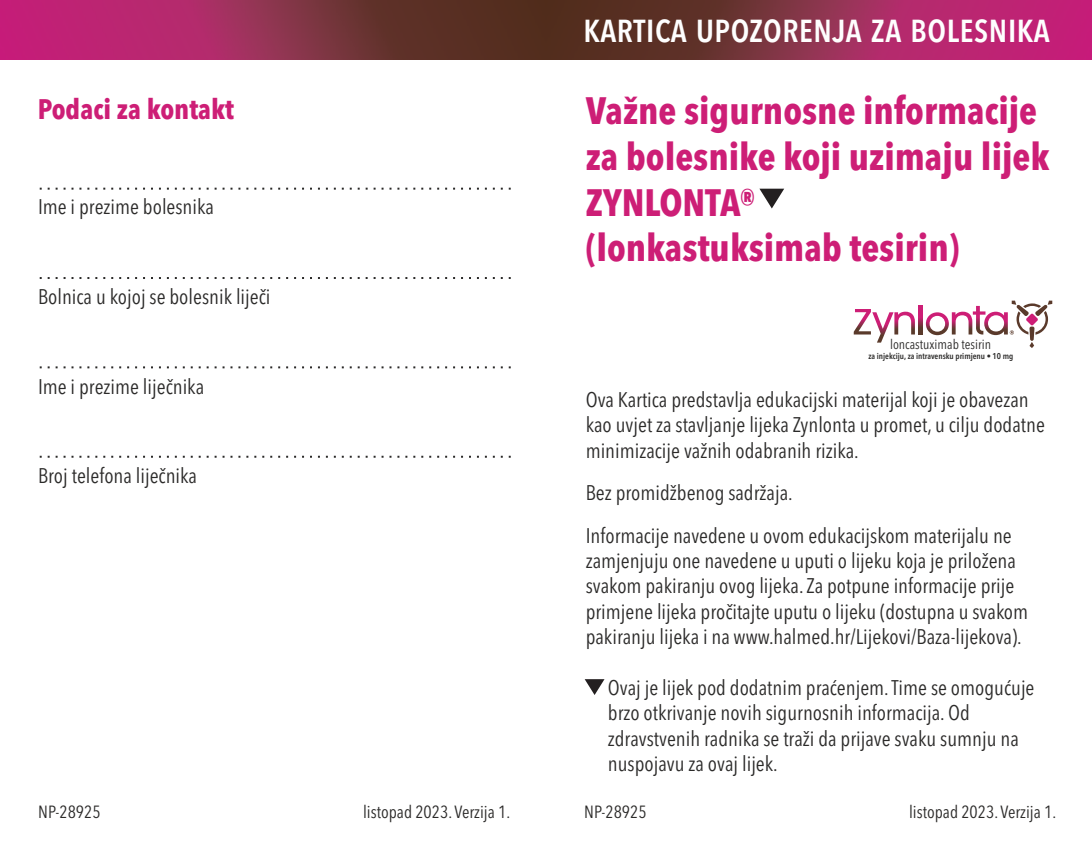
<style>
.page{position:relative;width:1092px;height:844px;background:#fff}
.page>*{position:absolute;margin:0;border:0;box-sizing:border-box;transform-origin:0 0}
.t1{font:700 condensed 37.8px/45.5px "Avenir Next LT Pro";color:#cd1e76}
.t2{font:600 condensed 31.5px "Avenir Next LT Pro";letter-spacing:.02em;color:#fefefe}
.t3{font:700 condensed 28px "Avenir Next LT Pro";color:#cd1e76}
.t4{font:condensed 21px/25.2px "Avenir Next LT Pro";color:#2b2a29}
.t5{font:condensed 17.5px "Avenir Next LT Pro";color:#2b2a29}
.t6{font:condensed 13.3px "Avenir Next LT Pro";color:#2b2a29}
.t7{font:600 condensed 8.4px "Avenir Next LT Pro";color:#2b2a29}
</style>
<div class="page">
<svg style="left:853px;top:309px;width:61px;height:33px"></svg>
<svg style="left:918px;top:306px;width:4px;height:28px"></svg>
<svg style="left:925px;top:300px;width:127px;height:48px"></svg>
<img style="left:0;top:0;width:1091px;height:60px">
<svg style="left:759px;top:189px;width:25px;height:19px"></svg>
<svg style="left:584px;top:679px;width:20px;height:15px"></svg>
<svg style="left:40px;top:188px;width:471px;height:1px"></svg>
<svg style="left:40px;top:277px;width:471px;height:2px"></svg>
<svg style="left:40px;top:366px;width:471px;height:2px"></svg>
<svg style="left:40px;top:455px;width:471px;height:2px"></svg>
<h3 class="t3" style="left:38px;top:97px;width:197px">Podaci za kontakt</h3>
<p class="t4" style="left:38px;top:196px;width:177px">Ime i prezime bolesnika</p>
<p class="t4" style="left:38px;top:286px;width:234px">Bolnica u kojoj se bolesnik liječi</p>
<p class="t4" style="left:38px;top:375px;width:168px">Ime i prezime liječnika</p>
<p class="t4" style="left:38px;top:465px;width:161px">Broj telefona liječnika</p>
<p class="t5" style="left:38px;top:804px;width:64px">NP-28925</p>
<p class="t5" style="left:363px;top:804px;width:149px">listopad 2023. Verzija 1.</p>
<h2 class="t2" style="left:583px;top:18px;width:468px">KARTICA UPOZORENJA ZA BOLESNIKA</h2>
<h1 class="t1" style="left:585px;top:92px;width:465px">Važne sigurnosne informacije za bolesnike koji uzimaju lijek<br>ZYNLONTA®<br>(lonkastuksimab tesirin)</h1>
<p class="t6" style="left:890px;top:339px;width:102px">loncastuximab tesirin</p>
<p class="t7" style="left:868px;top:352px;width:146px">za injekciju, za intravensku primjenu • 10 mg</p>
<p class="t4" style="left:585px;top:389px;width:460px">Ova Kartica predstavlja edukacijski materijal koji je obavezan kao uvjet za stavljanje lijeka Zynlonta u promet, u cilju dodatne minimizacije važnih odabranih rizika.</p>
<p class="t4" style="left:585px;top:473px;width:427px;line-height:42.7px">Bez promidžbenog sadržaja.<br>Informacije navedene u ovom edukacijskom materijalu ne</p>
<p class="t4" style="left:585px;top:550px;width:444px">zamjenjuju one navedene u uputi o lijeku koja je priložena svakom pakiranju ovog lijeka. Za potpune informacije prije primjene lijeka pročitajte uputu o lijeku (dostupna u svakom pakiranju lijeka i na www.halmed.hr/Lijekovi/Baza-lijekova).</p>
<p class="t4" style="left:608px;top:677px;width:428px">Ovaj je lijek pod dodatnim praćenjem.Time se omogućuje brzo otkrivanje novih sigurnosnih informacija. Od zdravstvenih radnika se traži da prijave svaku sumnju na nuspojavu za ovaj lijek.</p>
<p class="t5" style="left:584px;top:804px;width:64px">NP-28925</p>
<p class="t5" style="left:908px;top:804px;width:149px">listopad 2023. Verzija 1.</p>
</div>
